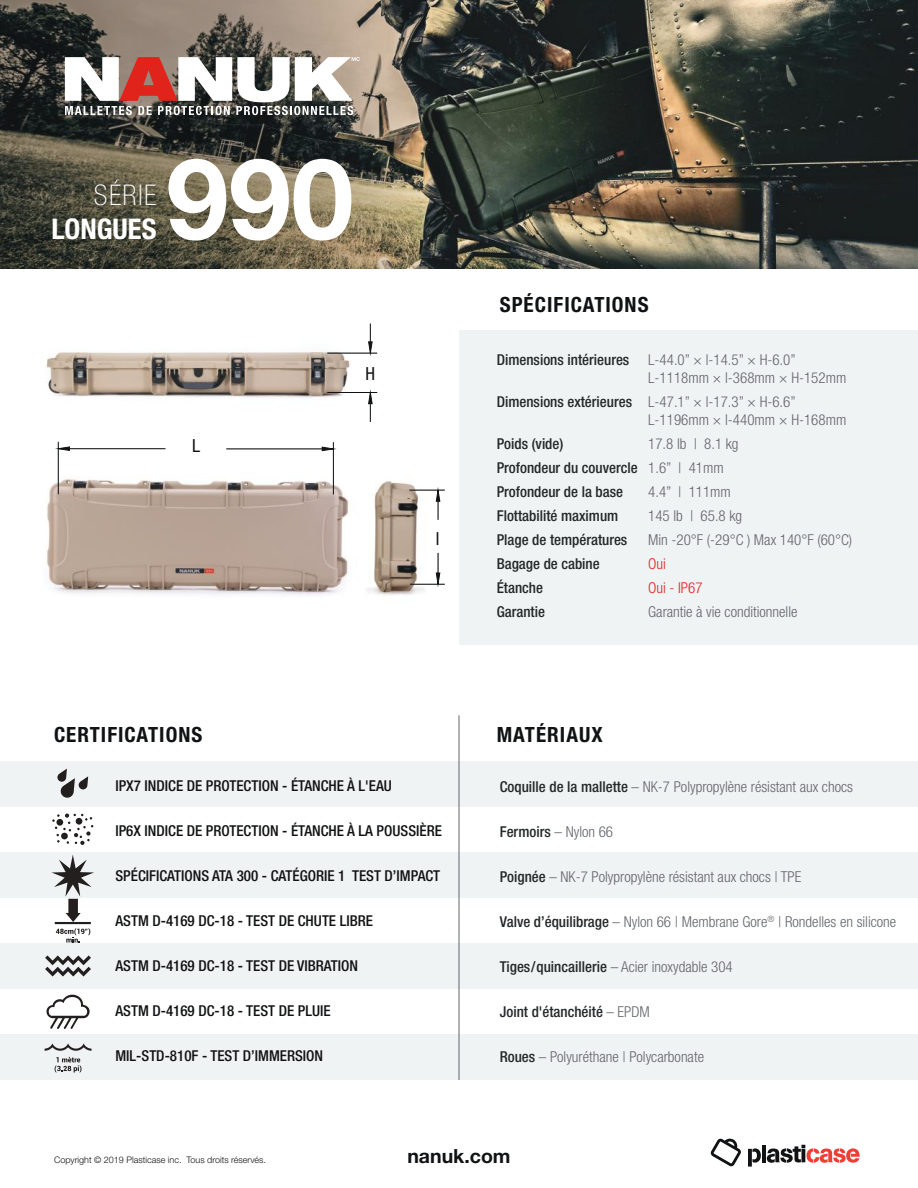
<style>
.page{position:relative;width:918px;height:1188px;background:#fff}
.page>*{position:absolute;margin:0;border:0;box-sizing:border-box;transform-origin:0 0}
.t1{font:700 112.5px "Helvetica Neue";color:#fff}
.t2{font:700 condensed 28.5px "Helvetica Neue LT Std";color:#fff}
.t3{font:100 condensed 28.5px "Helvetica Neue LT Std";letter-spacing:.05em;color:#fff}
.t4{font:700 condensed 21px "Helvetica Neue LT Std";letter-spacing:.05em;color:#111213}
.t5{font:700 19.5px "Helvetica Neue LT Std";color:#111213}
.t6{font:condensed 18px "Helvetica Neue LT Std";color:#111213}
.t7{font:300 condensed 15px/24px "Helvetica Neue LT Std";color:#63656a}
.t8{font:500 condensed 15px "Helvetica Neue LT Std";color:#111213}
.t9{font:500 condensed 15px/24px "Helvetica Neue LT Std";color:#242728}
.t10{font:300 condensed 15px/24px "Helvetica Neue LT Std";color:#e0231b}
.t11{font:300 9px "Helvetica Neue LT Std";color:#111213}
.s1{font-weight:500;color:#242728}
.s2{font-weight:300;color:#63656a}
</style>
<div class="page">
<div style="left:0;top:761px;width:459px;height:46px;background:#f0f3f4"></div>
<div style="left:0;top:852px;width:459px;height:46px;background:#f0f3f4"></div>
<div style="left:0;top:943px;width:459px;height:46px;background:#f0f3f4"></div>
<div style="left:0;top:1034px;width:459px;height:46px;background:#f0f3f4"></div>
<div style="left:459px;top:761px;width:459px;height:46px;background:#f0f3f4"></div>
<div style="left:459px;top:331px;width:459px;height:314px;background:#f0f3f4"></div>
<div style="left:459px;top:852px;width:459px;height:46px;background:#f0f3f4"></div>
<div style="left:459px;top:943px;width:459px;height:46px;background:#f0f3f4"></div>
<div style="left:459px;top:1034px;width:459px;height:46px;background:#f0f3f4"></div>
<svg style="left:52px;top:814px;width:41px;height:31px"></svg>
<svg style="left:57px;top:769px;width:31px;height:29px"></svg>
<svg style="left:52px;top:855px;width:42px;height:88px"></svg>
<svg style="left:45px;top:955px;width:46px;height:22px"></svg>
<svg style="left:47px;top:995px;width:43px;height:34px"></svg>
<hr style="left:459px;top:715px;width:1px;height:365px;background:#63656a">
<img style="left:459px;top:0;width:459px;height:269px">
<svg style="left:0;top:0;width:459px;height:269px;background:#615b4d"></svg>
<img style="left:46px;top:341px;width:395px;height:254px">
<svg style="left:436px;top:491px;width:4px;height:29px"></svg>
<hr style="left:409px;top:490px;width:36px;height:1px;background:#111213">
<svg style="left:436px;top:553px;width:4px;height:31px"></svg>
<hr style="left:410px;top:584px;width:35px;height:1px;background:#111213">
<hr style="left:58px;top:442px;width:1px;height:52px;background:#111213">
<hr style="left:69px;top:448px;width:96px;height:1px;background:#111213">
<svg style="left:57px;top:447px;width:13px;height:4px"></svg>
<hr style="left:327px;top:392px;width:50px;height:1px;background:#111213">
<hr style="left:327px;top:353px;width:50px;height:1px;background:#111213">
<svg style="left:368px;top:393px;width:4px;height:29px"></svg>
<svg style="left:368px;top:324px;width:4px;height:29px"></svg>
<hr style="left:333px;top:442px;width:1px;height:52px;background:#111213">
<hr style="left:226px;top:449px;width:96px;height:1px;background:#111213">
<svg style="left:322px;top:447px;width:13px;height:4px"></svg>
<svg style="left:45px;top:1043px;width:47px;height:8px"></svg>
<svg style="left:55px;top:1057px;width:27px;height:16px"></svg>
<svg style="left:748px;top:1148px;width:13px;height:19px"></svg>
<hr style="left:762px;top:1145px;width:4px;height:17px;background:#111213">
<svg style="left:767px;top:1145px;width:93px;height:18px"></svg>
<svg style="left:711px;top:1139px;width:30px;height:27px"></svg>
<svg style="left:65px;top:57px;width:295px;height:58px"></svg>
<h2 class="t3" style="left:94px;top:179px;width:64px">SÉRIE</h2>
<h2 class="t2" style="left:51px;top:212px;width:107px">LONGUES</h2>
<h1 class="t1" style="left:166px;top:111px;width:189px">990</h1>
<p class="t6" style="left:192px;top:436px;width:10px">L</p>
<p class="t6" style="left:365px;top:363px;width:11px">H</p>
<p class="t6" style="left:436px;top:528px;width:5px">l</p>
<h3 class="t4" style="left:500px;top:292px;width:150px">SPÉCIFICATIONS</h3>
<p class="t9" style="left:497px;top:347px;width:134px">Dimensions intérieures</p>
<p class="t9" style="left:497px;top:389px;width:137px">Dimensions extérieures</p>
<p class="t9" style="left:497px;top:431px;width:142px">Poids (vide)<br>Profondeur du couvercle<br>Profondeur de la base<br>Flottabilité maximum<br>Plage de températures<br>Bagage de cabine<br>Étanche<br>Garantie</p>
<p class="t7" style="left:648px;top:350px;width:200px;line-height:18px">L-44.0” × l-14.5” × H-6.0”<br>L-1118mm × l-368mm × H-152mm</p>
<p class="t7" style="left:648px;top:392px;width:200px;line-height:18px">L-47.1” × l-17.3” × H-6.6”<br>L-1196mm × l-440mm × H-168mm</p>
<p class="t7" style="left:648px;top:431px;width:205px">17.8 lb | 8.1 kg<br>1.6” | 41mm<br>4.4” | 111mm<br>145 lb | 65.8 kg<br>Min -20°F (-29°C ) Max 140°F (60°C)</p>
<p class="t10" style="left:648px;top:551px;width:56px">Oui<br>Oui - IP67</p>
<p class="t7" style="left:648px;top:599px;width:151px">Garantie à vie conditionnelle</p>
<h3 class="t4" style="left:54px;top:722px;width:150px">CERTIFICATIONS</h3>
<h3 class="t4" style="left:497px;top:722px;width:107px">MATÉRIAUX</h3>
<p class="t8" style="left:116px;top:776px;width:278px">IPX7 INDICE DE PROTECTION - ÉTANCHE À L'EAU</p>
<p class="t8" style="left:116px;top:821px;width:328px">IP6X INDICE DE PROTECTION - ÉTANCHE À LA POUSSIÈRE</p>
<p class="t8" style="left:116px;top:866px;width:326px">SPÉCIFICATIONS ATA 300 - CATÉGORIE 1 TEST D’IMPACT</p>
<p class="t8" style="left:116px;top:911px;width:259px">ASTM D-4169 DC-18 - TEST DE CHUTE LIBRE</p>
<p class="t8" style="left:116px;top:956px;width:244px">ASTM D-4169 DC-18 - TEST DE VIBRATION</p>
<p class="t8" style="left:116px;top:1001px;width:217px">ASTM D-4169 DC-18 - TEST DE PLUIE</p>
<p class="t8" style="left:116px;top:1046px;width:209px">MIL-STD-810F - TEST D’IMMERSION</p>
<p class="t7" style="left:500px;top:774px;width:355px"><span class="s1">Coquille de la mallette</span> – NK-7 Polypropylène résistant aux chocs</p>
<p class="t9" style="left:500px;top:819px;width:115px">Fermoirs <span class="s2">– Nylon 66</span></p>
<p class="t7" style="left:500px;top:864px;width:303px"><span class="s1">Poignée</span> – NK-7 Polypropylène résistant aux chocs | TPE</p>
<p class="t7" style="left:500px;top:909px;width:398px"><span class="s1">Valve d’équilibrage</span> – Nylon 66 | Membrane Gore<sup>®</sup> | Rondelles en silicone</p>
<p class="t9" style="left:500px;top:954px;width:234px">Tiges/quincaillerie <span class="s2">– Acier inoxydable 304</span></p>
<p class="t9" style="left:500px;top:999px;width:152px">Joint d'étanchéité <span class="s2">– EPDM</span></p>
<p class="t7" style="left:500px;top:1044px;width:206px"><span class="s1">Roues</span> – Polyuréthane | Polycarbonate</p>
<p class="t11" style="left:54px;top:1154px;width:214px">Copyright © 2019 Plasticase inc. Tous droits réservés.</p>
<h3 class="t5" style="left:407px;top:1144px;width:105px">nanuk.com</h3>
</div>
